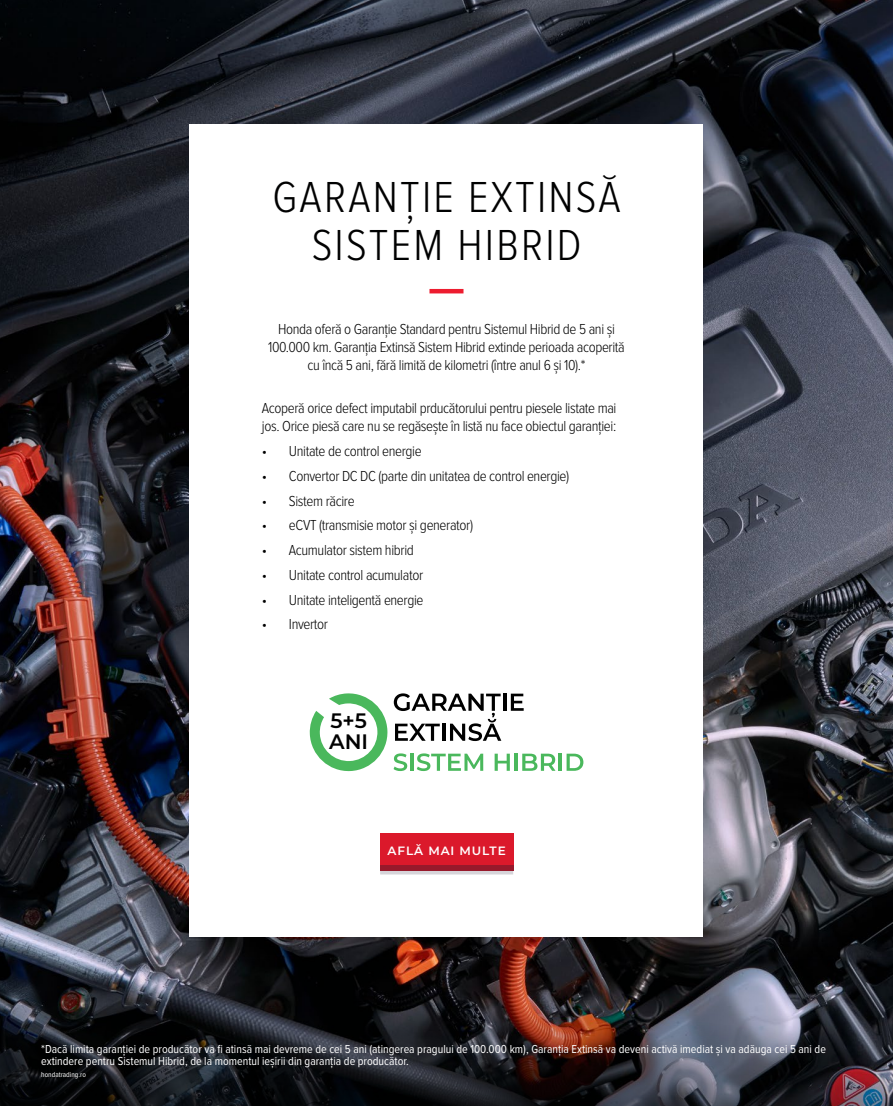
<style>
.page{position:relative;width:893px;height:1106px;background:#fff}
.page>*{position:absolute;margin:0;border:0;box-sizing:border-box;transform-origin:0 0}
.t1{font:300 45px/48px "Proxima Nova Cond";letter-spacing:.05em;color:#000101;text-align:center}
.t2{font:600 20.85px/20.9px "Montserrat";color:#000}
.t3{font:300 15px/18px "Proxima Nova Cond";letter-spacing:-.025em;color:#000;text-align:center}
.t4{font:12px/12px "Proxima Nova Cond";color:#fff}
.t5{font:600 12px "Montserrat";letter-spacing:.075em;color:#fff}
.t6{font:7.5px "Proxima Nova Cond";color:#fff}
</style>
<div class="page">
<img style="left:0;top:0;width:893px;height:959px">
<svg style="left:0;top:959px;width:893px;height:147px;background:#2a262c"></svg>
<div style="left:190px;top:125px;width:513px;height:812px;background:#fff"></div>
<hr style="left:429px;top:289px;width:34px;height:4px;background:#ed1c2f">
<hr style="left:503px;top:693px;width:3px;height:17px;background:#000">
<svg style="left:511px;top:693px;width:13px;height:17px"></svg>
<svg style="left:394px;top:693px;width:107px;height:48px"></svg>
<svg style="left:394px;top:753px;width:13px;height:18px"></svg>
<hr style="left:410px;top:753px;width:4px;height:17px;background:#4ab85c">
<svg style="left:417px;top:753px;width:66px;height:18px"></svg>
<svg style="left:495px;top:753px;width:15px;height:17px"></svg>
<hr style="left:514px;top:753px;width:4px;height:17px;background:#4ab85c">
<svg style="left:522px;top:753px;width:33px;height:17px"></svg>
<hr style="left:559px;top:753px;width:3px;height:17px;background:#4ab85c">
<svg style="left:567px;top:753px;width:16px;height:17px"></svg>
<svg style="left:309px;top:693px;width:79px;height:79px"></svg>
<svg style="left:380px;top:870px;width:133px;height:4px"></svg>
<div style="left:380px;top:832px;width:133px;height:33px;background:#db192b"></div>
<div style="left:380px;top:865px;width:133px;height:5px;background:#97192b"></div>
<h1 class="t1" style="left:272px;top:174px;width:350px">GARANȚIE EXTINSĂ<br>SISTEM HIBRID</h1>
<p class="t3" style="left:268px;top:320px;width:358px">Honda oferă o Garanție Standard pentru Sistemul Hibrid de 5 ani și<br>100.000 km. Garanția Extinsă Sistem Hibrid extinde perioada acoperită cu încă 5 ani, fără limită de kilometri (între anul 6 și 10).*</p>
<p class="t3" style="left:262px;top:400px;width:356px;text-align:left">Acoperă orice defect imputabil prducătorului pentru piesele listate mai jos. Orice piesă care nu se regăsește în listă nu face obiectul garanției:</p>
<p class="t3" style="left:262px;top:442px;width:161px">• Unitate de control energie</p>
<p class="t3" style="left:262px;top:467px;width:309px">• Convertor DC DC (parte din unitatea de control energie)</p>
<p class="t3" style="left:262px;top:492px;width:94px">• Sistem răcire</p>
<p class="t3" style="left:262px;top:517px;width:213px">• eCVT (transmisie motor și generator)</p>
<p class="t3" style="left:262px;top:541px;width:153px">• Acumulator sistem hibrid</p>
<p class="t3" style="left:262px;top:566px;width:163px">• Unitate control acumulator</p>
<p class="t3" style="left:262px;top:591px;width:163px">• Unitate inteligentă energie</p>
<p class="t3" style="left:262px;top:616px;width:68px">• Invertor</p>
<h2 class="t2" style="left:329px;top:709px;width:41px">5+5<br>ANI</h2>
<p class="t5" style="left:388px;top:842px;width:120px">AFLĂ MAI MULTE</p>
<p class="t4" style="left:41px;top:1043px;width:786px">*Dacă limita garanției de producător va fi atinsă mai devreme de cei 5 ani (atingerea pragului de 100.000 km), Garanția Extinsă va deveni activă imediat și va adăuga cei 5 ani de extindere pentru Sistemul Hibrid, de la momentul ieșirii din garanția de producător.</p>
<p class="t6" style="left:41px;top:1070px;width:46px">hondatrading.ro</p>
</div>
